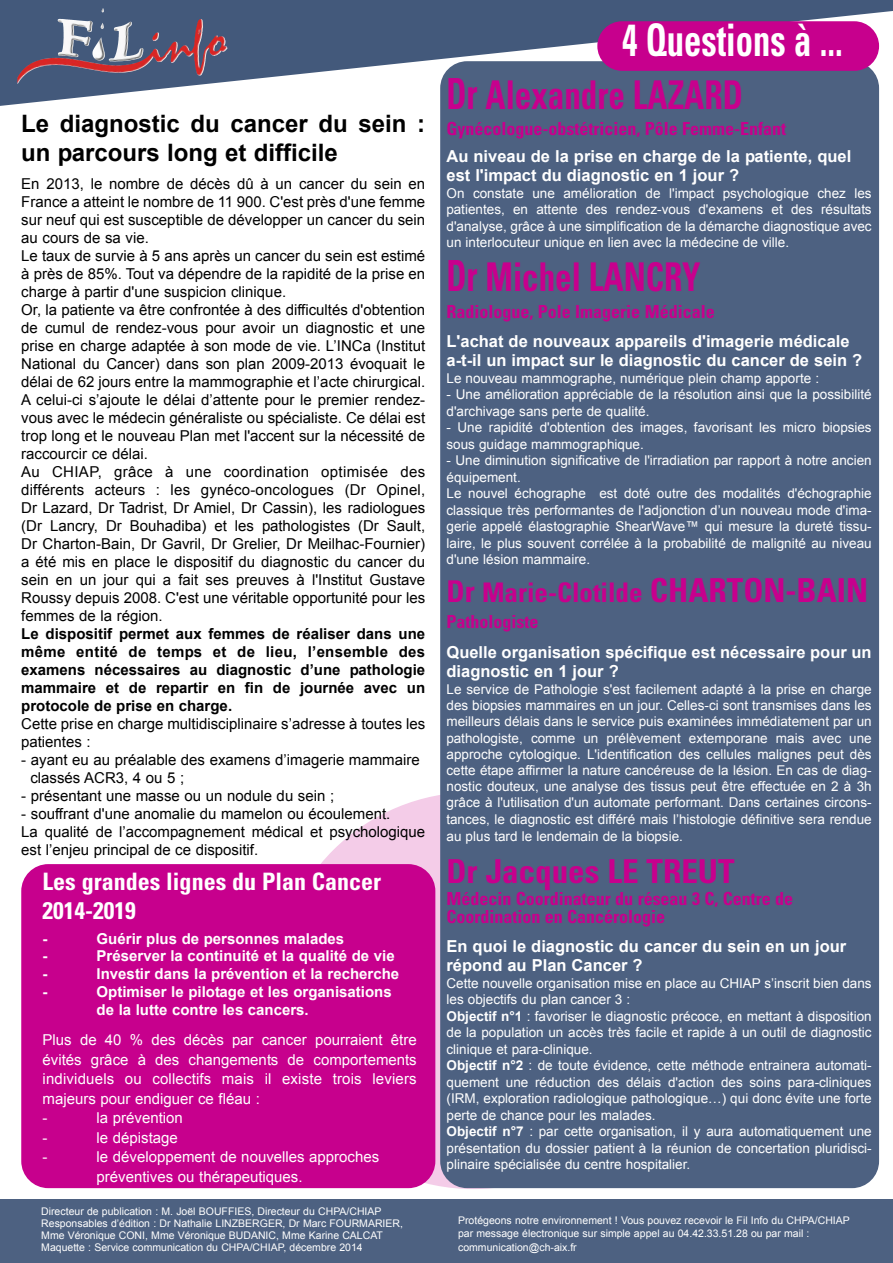
<style>
.page{position:relative;width:893px;height:1263px;background:#fff}
.page>*{position:absolute;margin:0;border:0;box-sizing:border-box;transform-origin:0 0}
.t1{font:700 condensed 44.85px "Univers LT Std";color:#fff;scale:.77 1}
.t2{font:700 condensed 39.6px "Univers LT Std";color:#c7008d;scale:.83 1}
.t3{font:700 condensed 33px "Univers LT Std";color:#c7008d}
.t4{font:700 condensed 27px "Univers LT Std";color:#c7008d}
.t5{font:700 24px/28.5px "Arial";color:#000}
.t6{font:700 condensed 24px/28.8px "Univers LT Std";color:#fff}
.t7{font:700 condensed 18px/18px "Univers LT Std";color:#c7008d}
.t8{font:700 16.5px/19.5px "Arial";color:#fff}
.t9{font:15px/18px "Arial";color:#000}
.t10{font:15px/19.5px "Arial";color:#fff}
.t11{font:700 15px/18px "Arial";color:#000;text-align:justify}
.t12{font:700 15px/18px "Arial";color:#fff}
.t13{font:13.5px/16.5px "Arial";color:#fff}
.t14{font:10.5px/12px "Arial";color:#fff}
.s1{font-size:42.9px}
.s2{font-size:30px}
.s3{font-size:33px}
.s4{font-weight:700}
</style>
<div class="page">
<svg style="left:275px;top:795px;width:397px;height:394px;fill:#f4cce8"></svg>
<svg style="left:0;top:0;width:893px;height:108px;fill:#43597b"></svg>
<img style="left:17px;top:58px;width:81px;height:26px">
<div style="left:0;top:1199px;width:893px;height:64px;background:#4d6181"></div>
<div style="left:440px;top:61px;width:439px;height:1127px;background:#4d6181;border-radius:27px"></div>
<div style="left:597px;top:21px;width:282px;height:50px;background:#c7008d;border-radius:25px"></div>
<div style="left:21px;top:864px;width:414px;height:324px;background:#c7008d;border-radius:27px"></div>
<h3 class="t5" style="left:21px;top:110px;width:405px">Le diagnostic du cancer du sein : un parcours long et difficile</h3>
<p class="t9" style="left:21px;top:175px;width:405px">En 2013, le nombre de décès dû à un cancer du sein en France a atteint le nombre de 11 900. C'est près d'une femme sur neuf qui est susceptible de développer un cancer du sein au cours de sa vie.<br>Le taux de survie à 5 ans après un cancer du sein est estimé à près de 85%. Tout va dépendre de la rapidité de la prise en charge à partir d'une suspicion clinique.<br>Or, la patiente va être confrontée à des difficultés d'obtention de cumul de rendez-vous pour avoir un diagnostic et une prise en charge adaptée à son mode de vie. L’INCa (Institut National du Cancer) dans son plan 2009-2013 évoquait le délai de 62 jours entre la mammographie et l’acte chirurgical.<br>A celui-ci s’ajoute le délai d’attente pour le premier rendez&shy;vous avec le médecin généraliste ou spécialiste. Ce délai est trop long et le nouveau Plan met l'accent sur la nécessité de raccourcir ce délai.<br>Au CHIAP, grâce à une coordination optimisée des différents acteurs : les gynéco-oncologues (Dr Opinel, Dr Lazard, Dr Tadrist, Dr Amiel, Dr Cassin), les radiologues (Dr Lancry, Dr Bouhadiba) et les pathologistes (Dr Sault, Dr Charton-Bain, Dr Gavril, Dr Grelier, Dr Meilhac-Fournier) a été mis en place le dispositif du diagnostic du cancer du sein en un jour qui a fait ses preuves à l'Institut Gustave Roussy depuis 2008. C'est une véritable opportunité pour les femmes de la région.</p>
<p class="t11" style="left:21px;top:625px;width:405px">Le dispositif permet aux femmes de réaliser dans une même entité de temps et de lieu, l’ensemble des examens nécessaires au diagnostic d’une pathologie mammaire et de repartir en fin de journée avec un protocole de prise en charge.</p>
<p class="t9" style="left:21px;top:715px;width:405px">Cette prise en charge multidisciplinaire s’adresse à toutes les patientes :</p>
<p class="t9" style="left:30px;top:751px;width:391px;text-indent:-9px">- ayant eu au préalable des examens d’imagerie mammaire classés ACR3, 4 ou 5 ;</p>
<p class="t9" style="left:21px;top:787px;width:314px">- présentant une masse ou un nodule du sein ;</p>
<p class="t9" style="left:21px;top:805px;width:405px">- souffrant d'une anomalie du mamelon ou écoulement.<br>La qualité de l’accompagnement médical et psychologique est l’enjeu principal de ce dispositif.</p>
<h3 class="t6" style="left:43px;top:869px;width:340px">Les grandes lignes du Plan Cancer<br>2014-2019</h3>
<p class="t12" style="left:43px;top:929px;width:6px">-</p>
<p class="t12" style="left:97px;top:929px;width:249px">guérir plus de personnes malades</p>
<p class="t12" style="left:43px;top:947px;width:6px">-</p>
<p class="t12" style="left:97px;top:947px;width:300px">Préserver la continuité et la qualité de vie</p>
<p class="t12" style="left:43px;top:965px;width:6px">-</p>
<p class="t12" style="left:97px;top:965px;width:304px">investir dans la prévention et la recherche</p>
<p class="t12" style="left:43px;top:983px;width:6px">-</p>
<p class="t12" style="left:97px;top:983px;width:297px">optimiser le pilotage et les organisations de la lutte contre les cancers.</p>
<p class="t10" style="left:43px;top:1030px;width:376px">Plus de 40 % des décès par cancer pourraient être évités grâce à des changements de comportements individuels ou collectifs mais il existe trois leviers majeurs pour endiguer ce fléau :<br>-</p>
<p class="t10" style="left:97px;top:1108px;width:88px">la prévention</p>
<p class="t10" style="left:43px;top:1128px;width:6px">-</p>
<p class="t10" style="left:97px;top:1128px;width:83px">le dépistage</p>
<p class="t10" style="left:43px;top:1147px;width:6px">-</p>
<p class="t10" style="left:97px;top:1147px;width:284px">le développement de nouvelles approches préventives ou thérapeutiques.</p>
<h1 class="t1" style="left:622px;top:24px;width:288px">4 Questions à ...</h1>
<h2 class="t2" style="left:446px;top:81px;width:359px"><span class="s1">Dr</span> Alexandre LAZARD</h2>
<h3 class="t7" style="left:446px;top:121px;width:341px">Gynécologue-obstétricien, Pôle Femme-Enfant</h3>
<p class="t8" style="left:446px;top:146px;width:406px">au niveau de la prise en charge de la patiente, quel est l'impact du diagnostic en 1 jour ?</p>
<p class="t13" style="left:446px;top:185px;width:427px;text-align:justify">On constate une amélioration de l'impact psychologique chez les patientes, en attente des rendez-vous d'examens et des résultats d'analyse, grâce à une simplification de la démarche diagnostique avec un interlocuteur unique en lien avec la médecine de ville.</p>
<h2 class="t2" style="left:446px;top:263px;width:307px"><span class="s1">Dr</span> Michel LANCRY</h2>
<h3 class="t7" style="left:446px;top:304px;width:270px">Radiologue, Pole Imagerie Médicale</h3>
<p class="t8" style="left:446px;top:331px;width:417px">L'achat de nouveaux appareils d'imagerie médicale a-t-il un impact sur le diagnostic du cancer de sein ?</p>
<p class="t13" style="left:446px;top:370px;width:374px">Le nouveau mammographe, numérique plein champ apporte :</p>
<p class="t13" style="left:446px;top:386px;width:427px">- Une amélioration appréciable de la résolution ainsi que la possibilité d'archivage sans perte de qualité.</p>
<p class="t13" style="left:446px;top:419px;width:427px">- Une rapidité d'obtention des images, favorisant les micro biopsies sous guidage mammographique.</p>
<p class="t13" style="left:446px;top:452px;width:427px">- Une diminution significative de l'irradiation par rapport à notre ancien équipement.<br>Le nouvel échographe est doté outre des modalités d'échographie classique très performantes de l'adjonction d’un nouveau mode d'ima&shy;gerie appelé élastographie ShearWave™ qui mesure la dureté tissu&shy;laire, le plus souvent corrélée à la probabilité de malignité au niveau d'une lésion mammaire.</p>
<h3 class="t4" style="left:446px;top:583px;width:423px"><span class="s2">Dr</span> Marie-Clotilde <span class="s3">CHARTON-BAIN</span></h3>
<h3 class="t7" style="left:446px;top:614px;width:93px">Pathologiste</h3>
<p class="t8" style="left:446px;top:642px;width:427px">Quelle organisation spécifique est nécessaire pour un diagnostic en 1 jour ?</p>
<p class="t13" style="left:446px;top:681px;width:427px;text-align:justify">Le service de Pathologie s'est facilement adapté à la prise en charge des biopsies mammaires en un jour. Celles-ci sont transmises dans les meilleurs délais dans le service puis examinées immédiatement par un pathologiste, comme un prélèvement extemporane mais avec une approche cytologique. L'identification des cellules malignes peut dès cette étape affirmer la nature cancéreuse de la lésion. En cas de diag&shy;nostic douteux, une analyse des tissus peut être effectuée en 2 à 3h grâce à l'utilisation d'un automate performant. Dans certaines circons&shy;tances, le diagnostic est différé mais l’histologie définitive sera rendue au plus tard le lendemain de la biopsie.</p>
<h3 class="t3" style="left:446px;top:859px;width:290px">Dr Jacques LE TREUT</h3>
<h3 class="t7" style="left:446px;top:891px;width:348px">Médecin Coordinateur du réseau 3 C, Centre de<br>Coordination en Cancérologie</h3>
<p class="t8" style="left:446px;top:936px;width:401px">en quoi le diagnostic du cancer du sein en un jour répond au Plan cancer ?</p>
<p class="t13" style="left:446px;top:975px;width:427px">Cette nouvelle organisation mise en place au CHIAP s’inscrit bien dans les objectifs du plan cancer 3 :<br><span class="s4">objectif n°1</span> : favoriser le diagnostic précoce, en mettant à disposition de la population un accès très facile et rapide à un outil de diagnostic clinique et para-clinique.<br><span class="s4">objectif n°2</span> : de toute évidence, cette méthode entrainera automati&shy;quement une réduction des délais d'action des soins para-cliniques (IRM, exploration radiologique pathologique…) qui donc évite une forte perte de chance pour les malades.<br><span class="s4">objectif n°7</span> : par cette organisation, il y aura automatiquement une présentation du dossier patient à la réunion de concertation pluridisci&shy;plinaire spécialisée du centre hospitalier.</p>
<p class="t14" style="left:41px;top:1206px;width:363px">Directeur de publication : M. Joël BOUFFIES, Directeur du CHPA/CHIAP Responsables d’édition : Dr Nathalie LINZBERGER, Dr Marc FOURMARIER, Mme Véronique CONI, Mme Véronique BUDANIC, Mme Karine CALCAT Maquette : Service communication du CHPA/CHIAP, décembre 2014</p>
<p class="t14" style="left:458px;top:1213px;width:393px;line-height:13.5px">Protégeons notre environnement ! Vous pouvez recevoir le Fil Info du CHPA/CHIAP par message électronique sur simple appel au 04.42.33.51.28 ou par mail : communication@ch-aix.fr</p>
</div>
